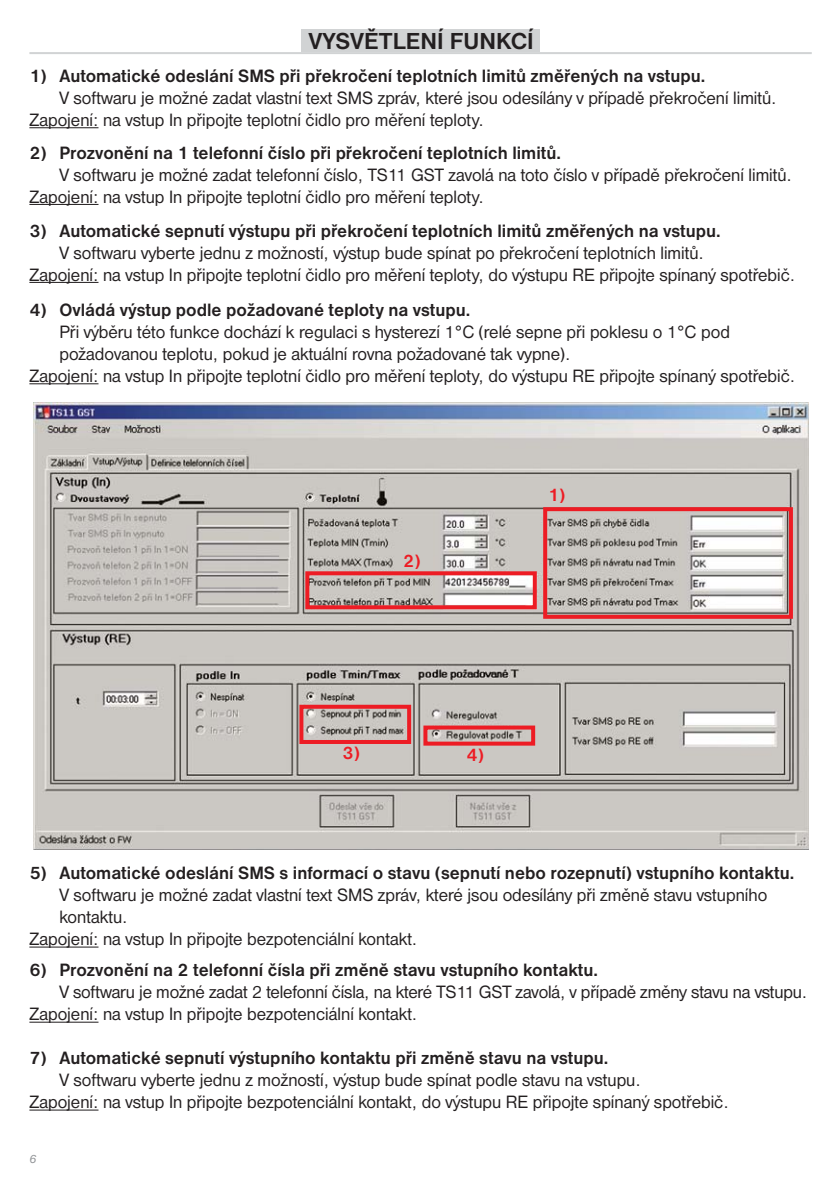
<style>
.page{position:relative;width:839px;height:1193px;background:#fff}
.page>*{position:absolute;margin:0;border:0;box-sizing:border-box;transform-origin:0 0}
.t1{font:700 24px "Nimbus Sans DOT";color:#231f20}
.t2{font:18.6px/22px "Nimbus Sans DOT";color:#231f20}
.t3{font:700 18.6px "Nimbus Sans DOT";color:#231f20}
.t4{font:700 18.6px "Nimbus Sans DOT";color:#ed1c24}
.t5{font:italic 12px "Nimbus Sans DOT";color:#939598}
</style>
<div class="page">
<hr style="left:29px;top:127px;width:70px;height:1px;background:#231f20">
<div style="left:302px;top:29px;width:238px;height:23px;background:#d1d3d4"></div>
<hr style="left:29px;top:52px;width:783px;height:2px;background:#d1d3d4">
<hr style="left:29px;top:204px;width:70px;height:1px;background:#231f20">
<hr style="left:29px;top:282px;width:70px;height:1px;background:#231f20">
<hr style="left:29px;top:383px;width:70px;height:1px;background:#231f20">
<hr style="left:29px;top:946px;width:70px;height:1px;background:#231f20">
<hr style="left:29px;top:1021px;width:70px;height:1px;background:#231f20">
<hr style="left:29px;top:1109px;width:70px;height:1px;background:#231f20">
<img style="left:34px;top:402px;width:774px;height:447px">
<div style="left:543px;top:507px;width:250px;height:112px;border:4px solid #ed1c24"></div>
<div style="left:305px;top:571px;width:232px;height:38px;border:4px solid #ed1c24"></div>
<div style="left:299px;top:705px;width:112px;height:39px;border:4px solid #ed1c24"></div>
<div style="left:423px;top:725px;width:112px;height:20px;border:4px solid #ed1c24"></div>
<p class="t1" style="left:309px;top:31px;width:227px">VYSVĚTLENÍ FUNKCÍ</p>
<p class="t3" style="left:29px;top:68px;width:677px">1) Automatické odeslání SMS při překročení teplotních limitů změřených na vstupu.</p>
<p class="t2" style="left:29px;top:88px;width:749px;text-indent:30px">V softwaru je možné zadat vlastní text SMS zpráv, které jsou odesílány v případě překročení limitů.<br>Zapojení: na vstup In připojte teplotní čidlo pro měření teploty.</p>
<p class="t3" style="left:29px;top:145px;width:533px">2) Prozvonění na 1 telefonní číslo při překročení teplotních limitů.</p>
<p class="t2" style="left:29px;top:165px;width:764px;text-indent:30px">V softwaru je možné zadat telefonní číslo, TS11 GST zavolá na toto číslo v případě překročení limitů.<br>Zapojení: na vstup In připojte teplotní čidlo pro měření teploty.</p>
<p class="t3" style="left:29px;top:223px;width:693px">3) Automatické sepnutí výstupu při překročení teplotních limitů změřených na vstupu.</p>
<p class="t2" style="left:29px;top:243px;width:767px;text-indent:30px">V softwaru vyberte jednu z možností, výstup bude spínat po překročení teplotních limitů.<br>Zapojení: na vstup In připojte teplotní čidlo pro měření teploty, do výstupu RE připojte spínaný spotřebič.</p>
<p class="t3" style="left:29px;top:302px;width:443px">4) Ovládá výstup podle požadované teploty na vstupu.</p>
<p class="t2" style="left:59px;top:322px;width:672px">Při výběru této funkce dochází k regulaci s hysterezí 1°C (relé sepne při poklesu o 1°C pod</p>
<p class="t2" style="left:59px;top:344px;width:513px">požadovanou teplotu, pokud je aktuální rovna požadované tak vypne).</p>
<p class="t2" style="left:29px;top:366px;width:767px">Zapojení: na vstup In připojte teplotní čidlo pro měření teploty, do výstupu RE připojte spínaný spotřebič.</p>
<p class="t4" style="left:403px;top:554px;width:19px">2)</p>
<p class="t4" style="left:548px;top:487px;width:19px">1)</p>
<p class="t4" style="left:343px;top:746px;width:19px">3)</p>
<p class="t4" style="left:467px;top:747px;width:19px">4)</p>
<p class="t3" style="left:29px;top:866px;width:766px">5) Automatické odeslání SMS s informací o stavu (sepnutí nebo rozepnutí) vstupního kontaktu.</p>
<p class="t2" style="left:59px;top:885px;width:709px">V softwaru je možné zadat vlastní text SMS zpráv, které jsou odesílány při změně stavu vstupního</p>
<p class="t2" style="left:59px;top:907px;width:70px">kontaktu.</p>
<p class="t2" style="left:29px;top:929px;width:389px">Zapojení: na vstup In připojte bezpotenciální kontakt.</p>
<p class="t3" style="left:29px;top:963px;width:570px">6) Prozvonění na 2 telefonní čísla při změně stavu vstupního kontaktu.</p>
<p class="t2" style="left:29px;top:983px;width:779px;text-indent:30px">V softwaru je možné zadat 2 telefonní čísla, na které TS11 GST zavolá, v případě změny stavu na vstupu.<br>Zapojení: na vstup In připojte bezpotenciální kontakt.</p>
<p class="t3" style="left:29px;top:1051px;width:580px">7) Automatické sepnutí výstupního kontaktu při změně stavu na vstupu.</p>
<p class="t2" style="left:29px;top:1070px;width:701px;text-indent:30px">V softwaru vyberte jednu z možností, výstup bude spínat podle stavu na vstupu.<br>Zapojení: na vstup In připojte bezpotenciální kontakt, do výstupu RE připojte spínaný spotřebič.</p>
<p class="t5" style="left:29px;top:1154px;width:9px">6</p>
</div>
